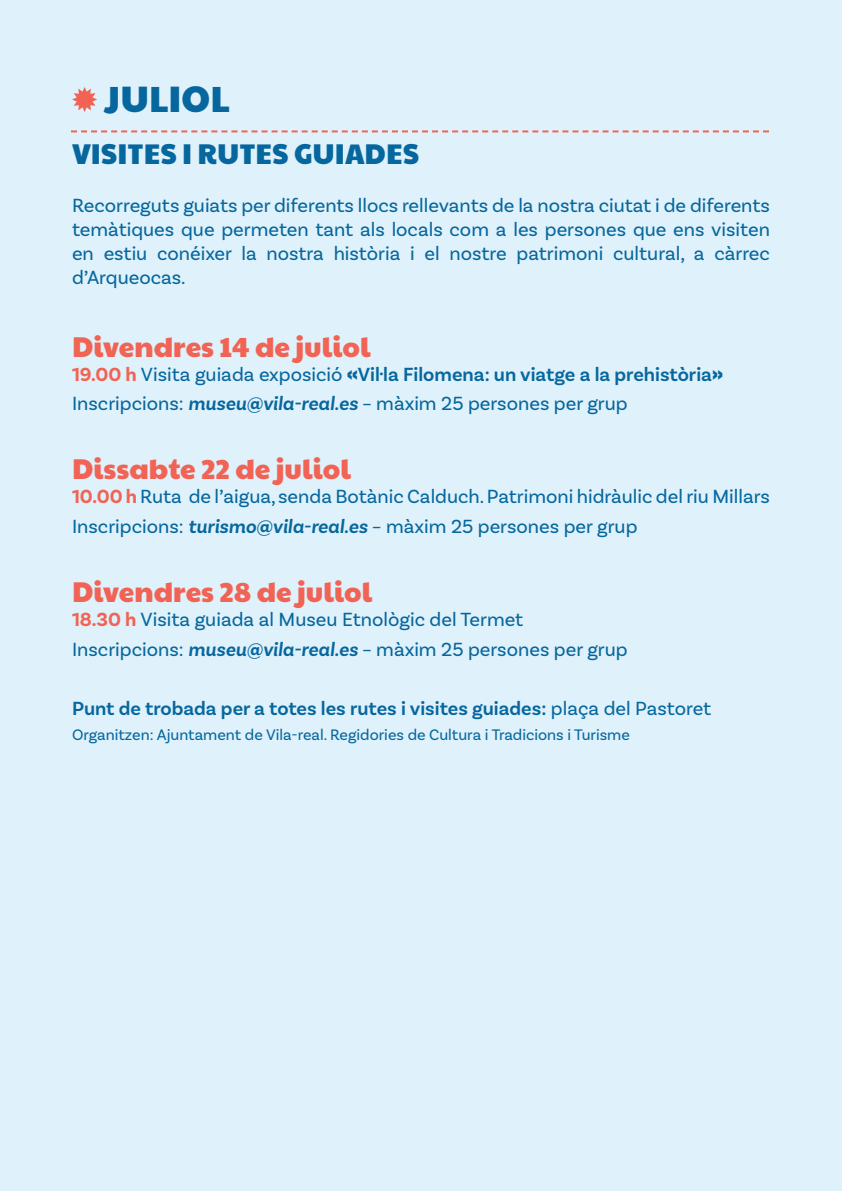
<style>
.page{position:relative;width:842px;height:1191px;background:#dff1fa}
.page>*{position:absolute;margin:0;border:0;box-sizing:border-box;transform-origin:0 0}
.t1{font:36px "Paytone One";color:#06679e}
.t2{font:28px "Paytone One";color:#f16355}
.t3{font:28px "Paytone One";color:#06679e}
.t4{font:20px/24px "Basic Sans";color:#06679e}
.t5{font:600 20px "Basic Sans";color:#06679e}
.t6{font:16px "Basic Sans";color:#06679e}
.s1{font-weight:700;color:#f16355}
.s2{font-family:"Paytone One"}
.s3{font-weight:600}
.s4{font-weight:600;font-style:italic}
.s5{font-weight:400}
</style>
<div class="page">
<svg style="left:72px;top:87px;width:25px;height:25px"></svg>
<svg style="left:71px;top:130px;width:698px;height:2px"></svg>
<h1 class="t1" style="left:104px;top:66px;width:127px">JULIOL</h1>
<h2 class="t3" style="left:72px;top:128px;width:349px">VISITES I RUTES GUIADES</h2>
<p class="t4" style="left:72px;top:193px;width:699px;text-align:justify">Recorreguts guiats per diferents llocs rellevants de la nostra ciutat i de diferents temàtiques que permeten tant als locals com a les persones que ens visiten en estiu conéixer la nostra història i el nostre patrimoni cultural, a càrrec d’Arqueocas.</p>
<h2 class="t2" style="left:72px;top:321px;width:300px">Divendres 14 de juliol</h2>
<p class="t4" style="left:72px;top:359px;width:652px;line-height:29.6px"><span class="s1">19.00 h</span> Visita guiada exposició <span class="s2">«</span><span class="s3">Vil·la Filomena: un viatge a la prehistòria</span><span class="s2">»<br></span>Inscripcions: <span class="s4">museu@vila-real.es</span> – màxim 25 persones per grup</p>
<h2 class="t2" style="left:72px;top:443px;width:280px">Dissabte 22 de juliol</h2>
<p class="t4" style="left:72px;top:481px;width:699px;line-height:29.6px"><span class="s1">10.00 h</span> Ruta de l’aigua, senda Botànic Calduch. Patrimoni hidràulic del riu Millars<br>Inscripcions: <span class="s4">turismo@vila-real.es</span> – màxim 25 persones per grup</p>
<h2 class="t2" style="left:72px;top:566px;width:302px">Divendres 28 de juliol</h2>
<p class="t4" style="left:72px;top:604px;width:557px;line-height:29.6px"><span class="s1">18.30 h</span> Visita guiada al Museu Etnològic del Termet<br>Inscripcions: <span class="s4">museu@vila-real.es</span> – màxim 25 persones per grup</p>
<p class="t5" style="left:72px;top:696px;width:641px">Punt de trobada per a totes les rutes i visites guiades: <span class="s5">plaça del Pastoret</span></p>
<p class="t6" style="left:72px;top:725px;width:559px">Organitzen: Ajuntament de Vila-real. Regidories de Cultura i Tradicions i Turisme</p>
</div>
